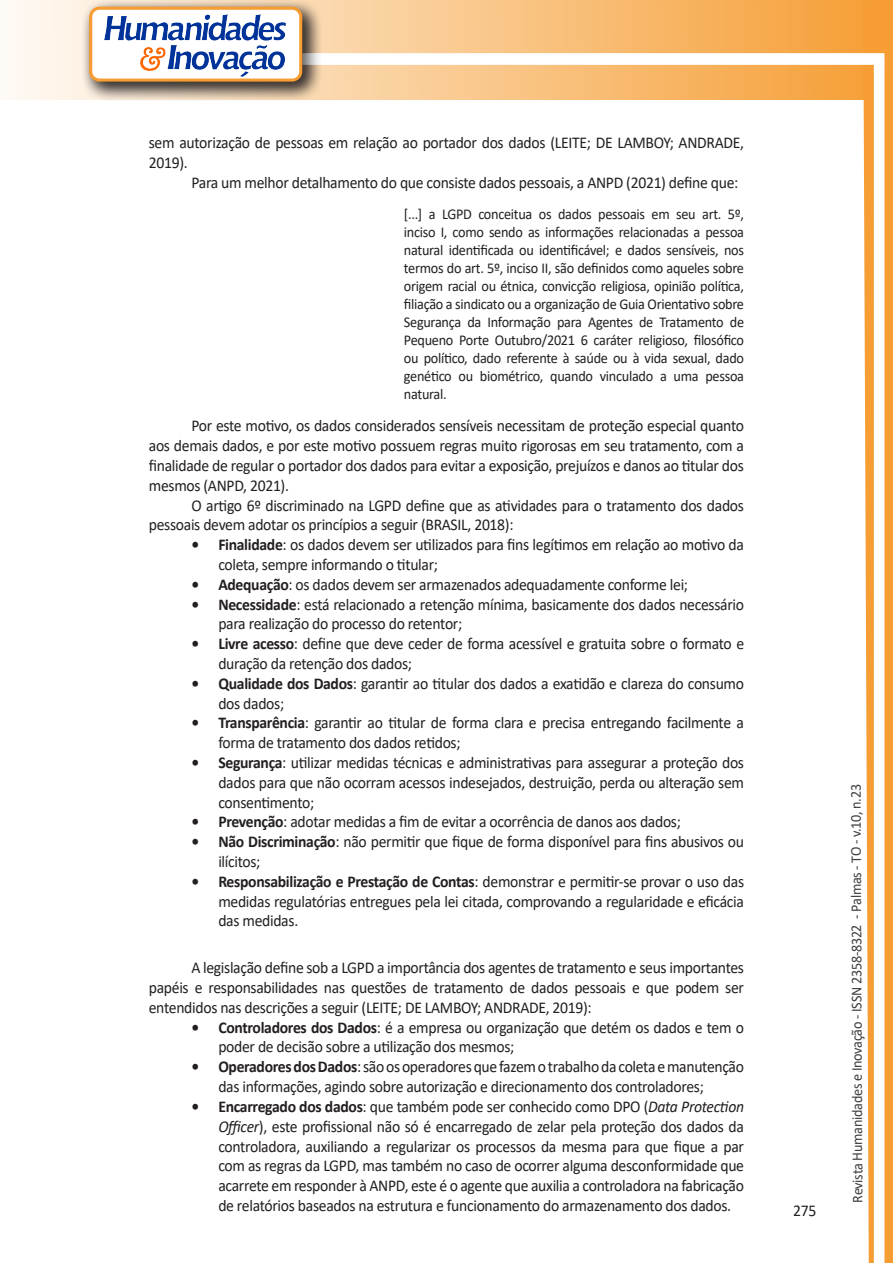
<style>
.page{position:relative;width:893px;height:1263px;background:#fff}
.page>*{position:absolute;margin:0;border:0;box-sizing:border-box;transform-origin:0 0}
.texto{font:16.5px/19.8px "Calibri";letter-spacing:-.02em;color:#231f20;scale:.95 1}
.citacao{font:15px/18px "Calibri";letter-spacing:-.02em;color:#231f20;text-align:justify;scale:.95 1}
.t1{font:15px "Calibri";letter-spacing:-.025em;color:#3e3e3f;scale:.95 1}
.s1{font-weight:700}
.s2{font-style:italic}
</style>
<div class="page">
<svg style="left:5px;top:0;width:858px;height:100px;background:#f9c484"></svg>
<div style="left:302px;top:53px;width:582px;height:12px;background:#fff;border:2px solid #fff"></div>
<svg style="left:863px;top:0;width:30px;height:1263px"></svg>
<div style="left:81px;top:0;width:241px;height:102px;background:#231f20;opacity:.75"></div>
<div style="left:91px;top:8px;width:210px;height:72px;background:#fff;border-radius:9px"></div>
<img style="left:104px;top:14px;width:181px;height:62px">
<div style="left:89px;top:7px;width:213px;height:75px;border:3px solid #f69e34;border-radius:9px"></div>
<p class="texto" style="left:149px;top:133px;width:628px">sem autorização de pessoas em relação ao portador dos dados (LEITE; DE LAMBOY; ANDRADE,<br>2019).</p>
<p class="texto" style="left:191px;top:172px;width:577px">Para um melhor detalhamento do que consiste dados pessoais, a ANPD (2021) define que:</p>
<p class="citacao" style="left:404px;top:204px;width:360px">[...] a LGPD conceitua os dados pessoais em seu art. 5º, inciso I, como sendo as informações relacionadas a pessoa natural identificada ou identificável; e dados sensíveis, nos termos do art. 5º, inciso II, são definidos como aqueles sobre origem racial ou étnica, convicção religiosa, opinião política, filiação a sindicato ou a organização de Guia Orientativo sobre Segurança da Informação para Agentes de Tratamento de Pequeno Porte Outubro/2021 6 caráter religioso, filosófico ou político, dado referente à saúde ou à vida sexual, dado genético ou biométrico, quando vinculado a uma pessoa natural.</p>
<p class="texto" style="left:149px;top:416px;width:628px;text-align:justify;text-indent:43px">Por este motivo, os dados considerados sensíveis necessitam de proteção especial quanto aos demais dados, e por este motivo possuem regras muito rigorosas em seu tratamento, com a finalidade de regular o portador dos dados para evitar a exposição, prejuízos e danos ao titular dos mesmos (ANPD, 2021).</p>
<p class="texto" style="left:149px;top:495px;width:628px;text-indent:43px">O artigo 6º discriminado na LGPD define que as atividades para o tratamento dos dados pessoais devem adotar os princípios a seguir (BRASIL, 2018):</p>
<p class="texto" style="left:218px;top:534px;width:555px;text-indent:-27px"><span class="s1">• Finalidade</span>: os dados devem ser utilizados para fins legítimos em relação ao motivo da coleta, sempre informando o titular;</p>
<p class="texto" style="left:191px;top:574px;width:524px"><span class="s1">• Adequação</span>: os dados devem ser armazenados adequadamente conforme lei;</p>
<p class="texto" style="left:218px;top:594px;width:555px;text-indent:-27px"><span class="s1">• Necessidade</span>: está relacionado a retenção mínima, basicamente dos dados necessário para realização do processo do retentor;</p>
<p class="texto" style="left:218px;top:633px;width:555px;text-indent:-27px"><span class="s1">• Livre acesso</span>: define que deve ceder de forma acessível e gratuita sobre o formato e duração da retenção dos dados;</p>
<p class="texto" style="left:218px;top:673px;width:555px;text-indent:-27px"><span class="s1">• Qualidade dos Dados</span>: garantir ao titular dos dados a exatidão e clareza do consumo dos dados;</p>
<p class="texto" style="left:218px;top:713px;width:555px;text-indent:-27px"><span class="s1">• Transparência</span>: garantir ao titular de forma clara e precisa entregando facilmente a forma de tratamento dos dados retidos;</p>
<p class="texto" style="left:218px;top:752px;width:555px;text-align:justify;text-indent:-27px"><span class="s1">• Segurança</span>: utilizar medidas técnicas e administrativas para assegurar a proteção dos dados para que não ocorram acessos indesejados, destruição, perda ou alteração sem consentimento;</p>
<p class="texto" style="left:191px;top:812px;width:517px"><span class="s1">• Prevenção</span>: adotar medidas a fim de evitar a ocorrência de danos aos dados;</p>
<p class="texto" style="left:218px;top:831px;width:555px;text-indent:-27px"><span class="s1">• Não Discriminação</span>: não permitir que fique de forma disponível para fins abusivos ou ilícitos;</p>
<p class="texto" style="left:218px;top:871px;width:555px;text-align:justify;text-indent:-27px"><span class="s1">• Responsabilização e Prestação de Contas</span>: demonstrar e permitir-se provar o uso das medidas regulatórias entregues pela lei citada, comprovando a regularidade e eficácia das medidas.</p>
<p class="texto" style="left:149px;top:957px;width:628px;text-align:justify;text-indent:43px">A legislação define sob a LGPD a importância dos agentes de tratamento e seus importantes papéis e responsabilidades nas questões de tratamento de dados pessoais e que podem ser entendidos nas descrições a seguir (LEITE; DE LAMBOY; ANDRADE, 2019):</p>
<p class="texto" style="left:218px;top:1017px;width:555px;text-indent:-27px"><span class="s1">• Controladores dos Dados</span>: é a empresa ou organização que detém os dados e tem o poder de decisão sobre a utilização dos mesmos;</p>
<p class="texto" style="left:218px;top:1056px;width:555px;text-indent:-27px"><span class="s1">• Operadores dos Dados</span>: são os operadores que fazem o trabalho da coleta e manutenção das informações, agindo sobre autorização e direcionamento dos controladores;</p>
<p class="texto" style="left:218px;top:1096px;width:555px;text-align:justify;text-indent:-27px"><span class="s1">• Encarregado dos dados</span>: que também pode ser conhecido como DPO (<span class="s2">Data Protection Officer</span>), este profissional não só é encarregado de zelar pela proteção dos dados da controladora, auxiliando a regularizar os processos da mesma para que fique a par com as regras da LGPD, mas também no caso de ocorrer alguma desconformidade que acarrete em responder à ANPD, este é o agente que auxilia a controladora na fabricação de relatórios baseados na estrutura e funcionamento do armazenamento dos dados.</p>
<p class="texto" style="left:793px;top:1200px;width:26px">275</p>
<p class="t1" style="left:846px;top:1203px;width:442px;rotate:-90deg">Revista Humanidades e Inovação - ISSN 2358-8322 - Palmas - TO - v.10, n.23</p>
</div>
